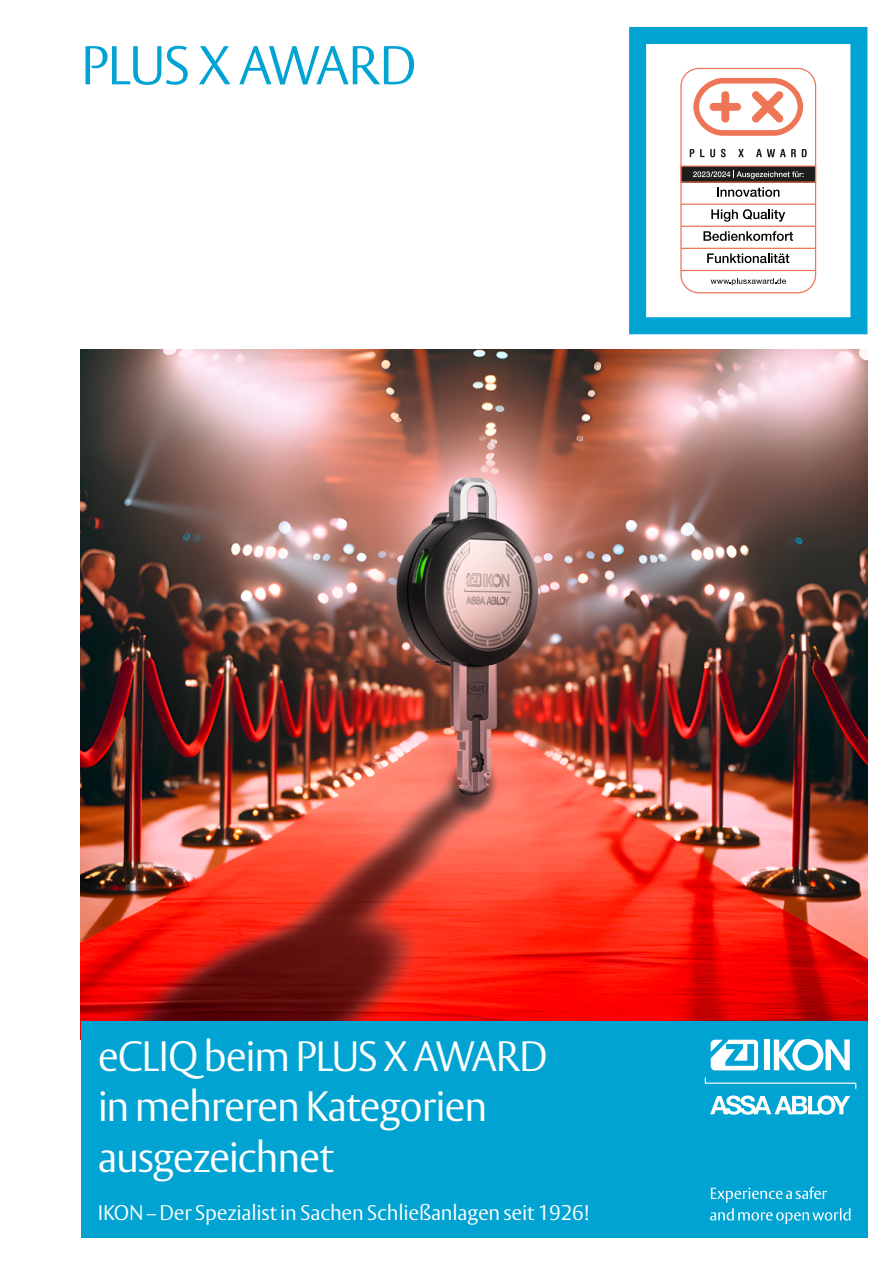
<style>
.page{position:relative;width:893px;height:1263px;background:#fff}
.page>*{position:absolute;margin:0;border:0;box-sizing:border-box;transform-origin:0 0}
.t1{font:300 54px "ASSA Vesta";letter-spacing:-.04em;color:#00a3d1}
.t2{font:300 42px/50.4px "ASSA Vesta";letter-spacing:-.03em;color:#fff}
.t3{font:300 21px "ASSA Vesta";letter-spacing:-.01em;color:#fff}
</style>
<div class="page">
<img style="left:81px;top:350px;width:786px;height:671px">
<div style="left:629px;top:27px;width:238px;height:307px;border:17px solid #00a3d1"></div>
<div style="left:81px;top:1021px;width:786px;height:216px;background:#00a3d1"></div>
<svg style="left:705px;top:1077px;width:152px;height:12px"></svg>
<svg style="left:710px;top:1095px;width:140px;height:20px"></svg>
<svg style="left:711px;top:1040px;width:47px;height:30px"></svg>
<div style="left:764px;top:1039px;width:6px;height:31px;background:#fff"></div>
<svg style="left:774px;top:1039px;width:76px;height:32px"></svg>
<svg style="left:710px;top:1208px;width:140px;height:16px"></svg>
<svg style="left:711px;top:1187px;width:116px;height:15px"></svg>
<div style="left:680px;top:68px;width:136px;height:225px;border:1px solid #ee7555;border-radius:18px"></div>
<svg style="left:690px;top:149px;width:4px;height:8px"></svg>
<svg style="left:700px;top:149px;width:15px;height:8px"></svg>
<svg style="left:721px;top:149px;width:5px;height:8px"></svg>
<svg style="left:738px;top:149px;width:6px;height:8px"></svg>
<svg style="left:756px;top:149px;width:40px;height:8px"></svg>
<svg style="left:802px;top:149px;width:5px;height:8px"></svg>
<svg style="left:693px;top:78px;width:110px;height:58px"></svg>
<hr style="left:681px;top:204px;width:135px;height:1px;background:#ee7555">
<hr style="left:681px;top:226px;width:135px;height:1px;background:#ee7555">
<hr style="left:681px;top:248px;width:135px;height:1px;background:#ee7555">
<hr style="left:681px;top:270px;width:134px;height:1px;background:#ee7555">
<svg style="left:711px;top:278px;width:75px;height:7px"></svg>
<svg style="left:703px;top:231px;width:90px;height:10px"></svg>
<svg style="left:717px;top:187px;width:62px;height:10px"></svg>
<svg style="left:707px;top:253px;width:82px;height:10px"></svg>
<svg style="left:711px;top:209px;width:74px;height:13px"></svg>
<div style="left:681px;top:166px;width:135px;height:16px;background:#1d1d1c"></div>
<div style="left:680px;top:165px;width:136px;height:18px;border:1px solid #ee7655"></div>
<svg style="left:693px;top:170px;width:110px;height:9px"></svg>
<p class="t1" style="left:81px;top:33px;width:337px">PLUS X AWARD</p>
<p class="t2" style="left:98px;top:1033px;width:451px">eCLIQ beim PLUS X AWARD in mehreren Kategorien ausgezeichnet</p>
<p class="t3" style="left:98px;top:1200px;width:494px">IKON – Der Spezialist in Sachen Schließanlagen seit 1926!</p>
</div>
